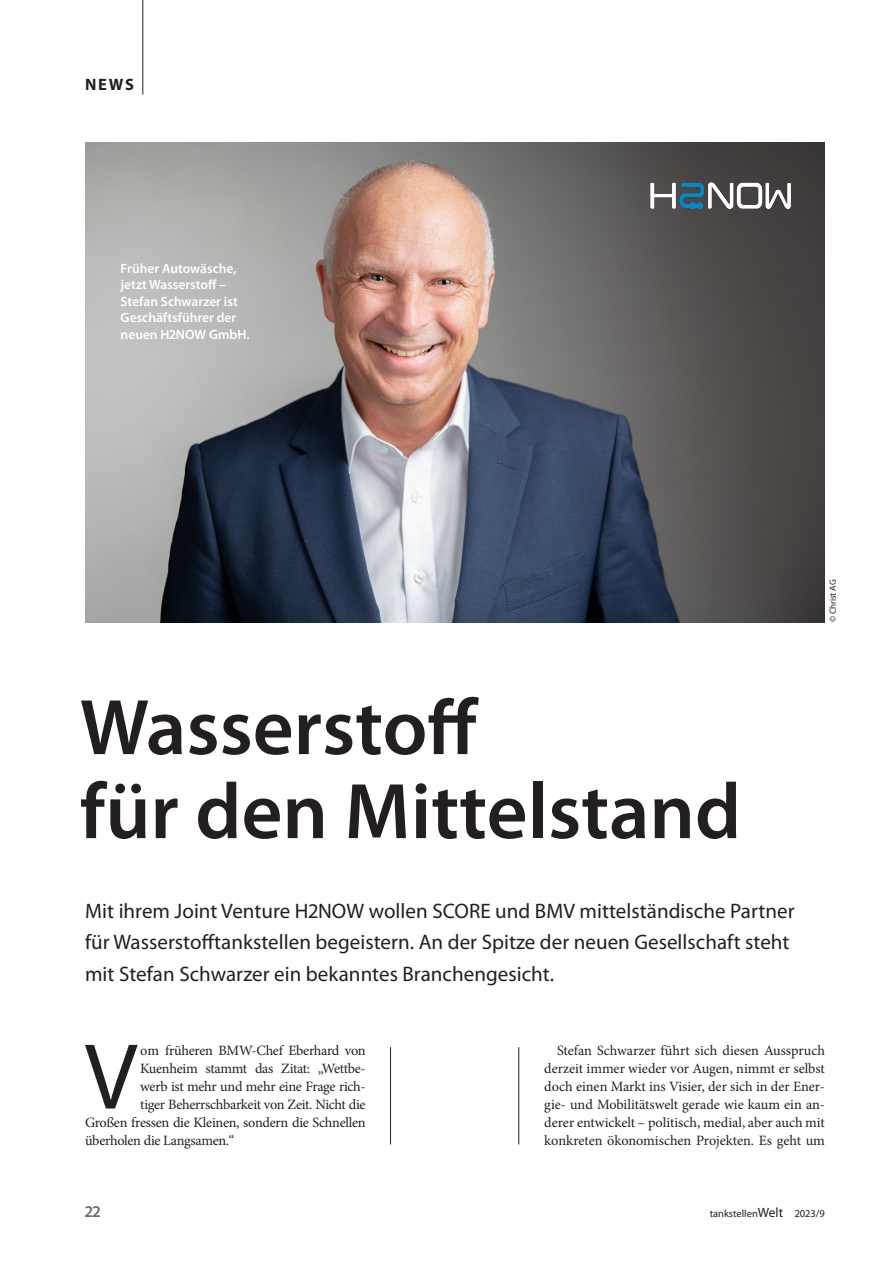
<style>
.page{position:relative;width:893px;height:1263px;background:#fff}
.page>*{position:absolute;margin:0;border:0;box-sizing:border-box;transform-origin:0 0}
.Grundschrift___Initial_neu{font:94.35px "Myriad Pro";color:#231f20}
.NEU_Ü1_Hauptstory{font:600 79.5px/84px "Myriad Pro";color:#231f20}
.NEU_Ü2_Hauptstory{font:21px/31.5px "Myriad Pro";color:#231f20}
.t1{font:700 16.5px "Myriad Pro";color:#231f20}
.t2{font:600 16.5px "Myriad Pro";color:#6d6d65}
.Grundschrift_Einzug{font:14.25px/18px "Minion Pro";letter-spacing:-.005em;color:#231f20;text-align:justify}
.Grundschrift___Initial_neu-2{font:14.25px "Minion Pro";letter-spacing:-.02em;color:#231f20}
.Bildunterschrift{font:600 13.5px/16.5px "Myriad Pro";color:#fff}
.t3{font:10.5px "Myriad Pro";color:#231f20}
.Copyright{font:9px "Myriad Pro";color:#231f20}
.s1{font-size:13.5px}
</style>
<div class="page">
<hr style="left:143px;top:0;width:1px;height:95px;background:#231f20">
<img style="left:85px;top:142px;width:740px;height:480px">
<hr style="left:390px;top:1047px;width:1px;height:97px;background:#231f20">
<hr style="left:518px;top:1047px;width:1px;height:97px;background:#231f20">
<img style="left:634px;top:169px;width:174px;height:54px">
<p class="t1" style="left:85px;top:74px;width:50px">NEWS</p>
<p class="Bildunterschrift" style="left:121px;top:260px;width:131px">Früher Autowäsche, jetzt Wasserstoff –<br>Stefan Schwarzer ist<br>Geschäftsführer der neuen H2NOW GmbH.</p>
<p class="NEU_Ü1_Hauptstory" style="left:80px;top:683px;width:663px">Wasserstoff<br>für den Mittelstand</p>
<p class="NEU_Ü2_Hauptstory" style="left:85px;top:894px;width:711px">Mit ihrem Joint Venture H2NOW wollen SCORE und BMV mittelständische Partner für Wasserstofftankstellen begeistern. An der Spitze der neuen Gesellschaft steht mit Stefan Schwarzer ein bekanntes Branchengesicht.</p>
<p class="Copyright" style="left:827px;top:622px;width:44px;rotate:-90deg">© Christ AG</p>
<p class="Grundschrift___Initial_neu" style="left:85px;top:1019px;width:54px">V</p>
<p class="Grundschrift___Initial_neu-2" style="left:140px;top:1040px;width:227px">om früheren BMW-Chef Eberhard von</p>
<p class="Grundschrift___Initial_neu-2" style="left:140px;top:1058px;width:227px">Kuenheim stammt das Zitat: „Wettbe-</p>
<p class="Grundschrift___Initial_neu-2" style="left:140px;top:1076px;width:227px">werb ist mehr und mehr eine Frage rich-</p>
<p class="Grundschrift___Initial_neu-2" style="left:140px;top:1094px;width:227px">tiger Beherrschbarkeit von Zeit. Nicht die</p>
<p class="Grundschrift___Initial_neu-2" style="left:85px;top:1112px;width:282px">Großen fressen die Kleinen, sondern die Schnellen</p>
<p class="Grundschrift___Initial_neu-2" style="left:85px;top:1130px;width:151px">überholen die Langsamen.“</p>
<p class="Grundschrift_Einzug" style="left:544px;top:1041px;width:282px;text-indent:13px">Stefan Schwarzer führt sich diesen Ausspruch derzeit immer wieder vor Augen, nimmt er selbst doch einen Markt ins Visier, der sich in der Ener&shy;gie- und Mobilitätswelt gerade wie kaum ein an&shy;derer entwickelt – politisch, medial, aber auch mit konkreten ökonomischen Projekten. Es geht um</p>
<p class="t2" style="left:85px;top:1200px;width:17px">22</p>
<p class="t3" style="left:710px;top:1206px;width:117px">tankstellen<span class="s1">Welt</span> 2023/9</p>
</div>
